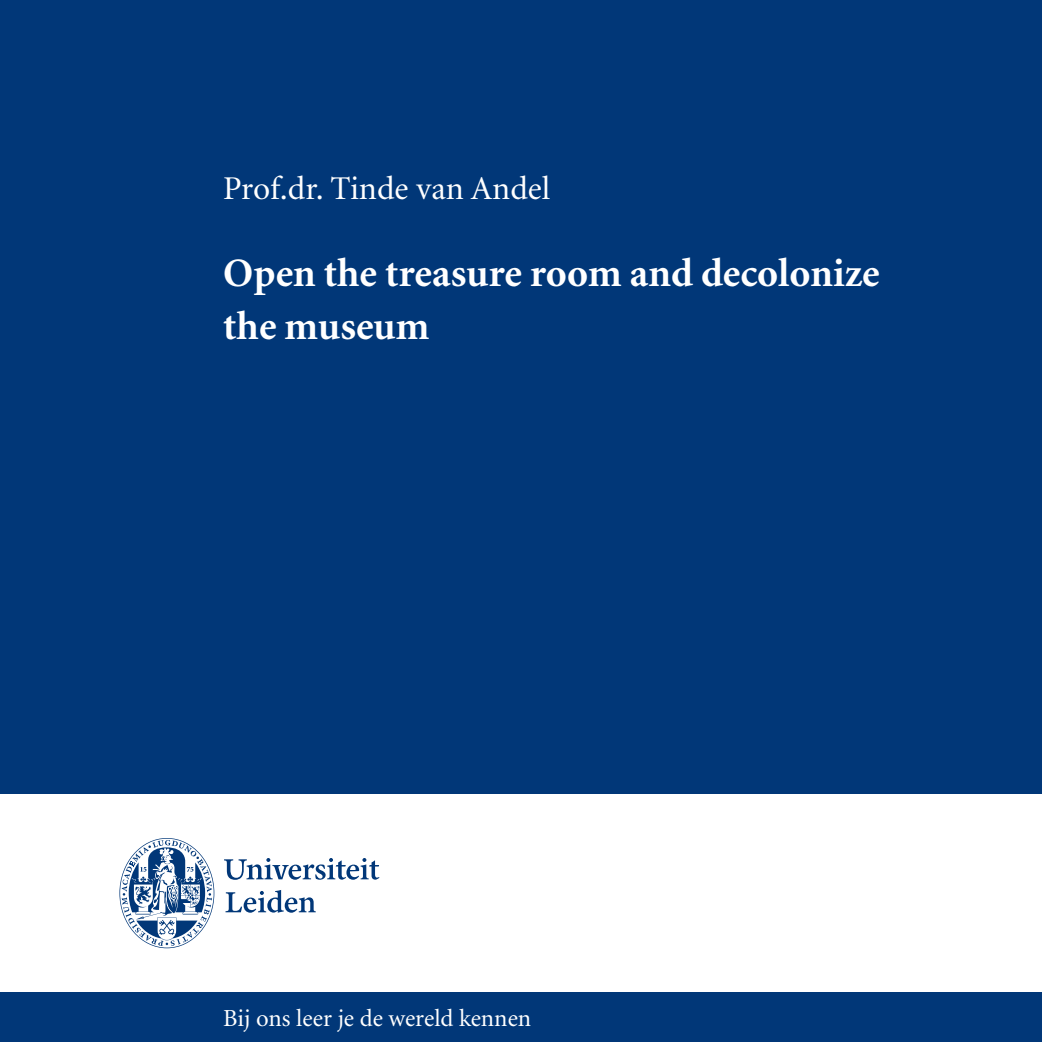
<style>
.page{position:relative;width:1042px;height:1042px;background:#fff}
.page>*{position:absolute;margin:0;border:0;box-sizing:border-box;transform-origin:0 0}
.t1{font:700 40.25px/52.5px "Minion";color:#fff}
.t2{font:33.25px "Minion";color:#fff}
.t3{font:24.5px "Minion";letter-spacing:-.005em;color:#fff}
</style>
<div class="page">
<div style="left:0;top:992px;width:1042px;height:50px;background:#013778"></div>
<div style="left:0;top:0;width:1042px;height:794px;background:#013778"></div>
<svg style="left:224px;top:858px;width:155px;height:55px"></svg>
<svg style="left:119px;top:838px;width:95px;height:110px"></svg>
<p class="t2" style="left:223px;top:172px;width:328px">Prof.dr. Tinde van Andel</p>
<p class="t1" style="left:223px;top:248px;width:658px">Open the treasure room and decolonize the museum</p>
<p class="t3" style="left:223px;top:1006px;width:309px">Bij ons leer je de wereld kennen</p>
</div>
